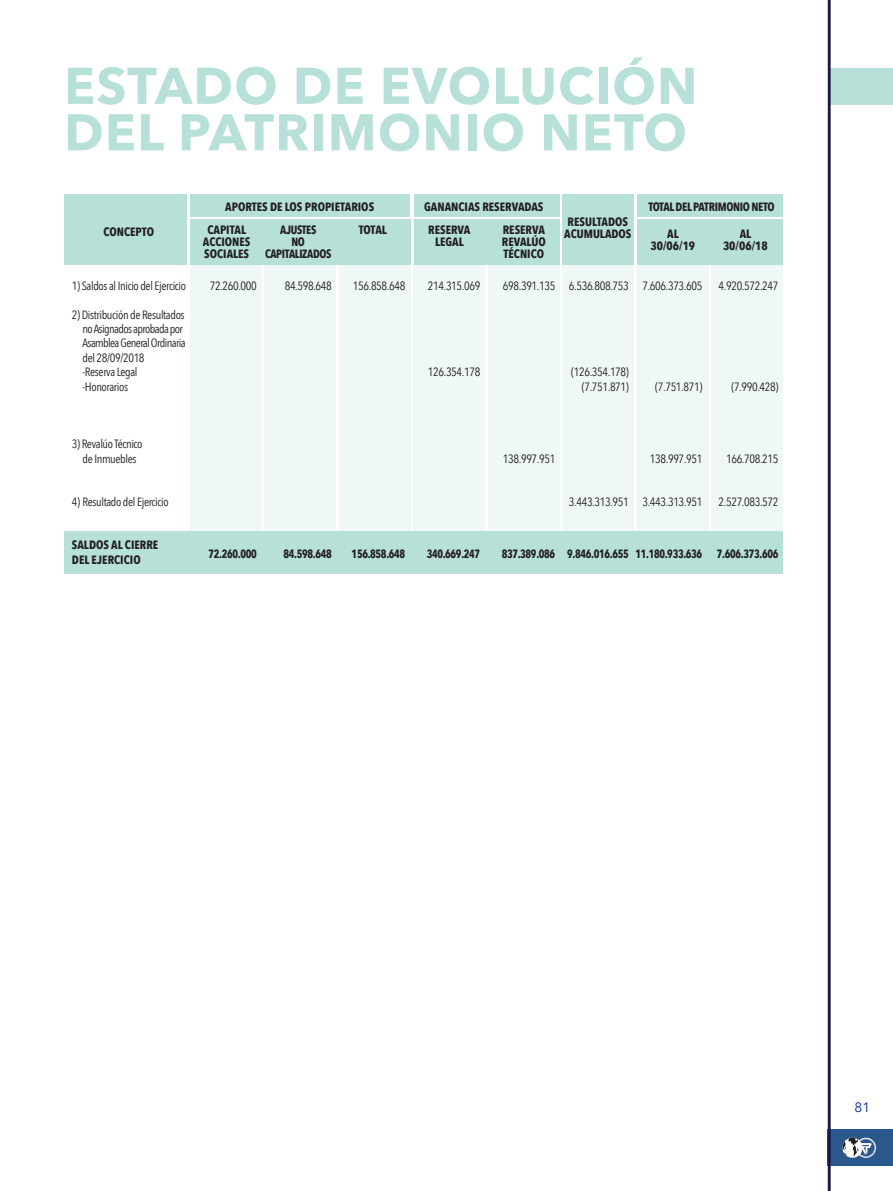
<style>
.page{position:relative;width:893px;height:1191px;background:#fff}
.page>*{position:absolute;margin:0;border:0;box-sizing:border-box;transform-origin:0 0}
.t1{font:700 51px/46.5px "Avenir Next";letter-spacing:.025em;color:#b6e0d8}
.t2{font:13.5px "Avenir Next";color:#0024a7}
.t3{font:12px "Avenir Next Condensed";letter-spacing:-.03em;color:#231f20}
.t4{font:700 12px/12px "Avenir Next Condensed";color:#231f20}
.t5{font:700 12px "Avenir Next Condensed";letter-spacing:-.03em;color:#231f20;scale:.9 1}
.t6{font:12px "Avenir Next Condensed";letter-spacing:-.05em;color:#231f20}
.t7{font:700 12px "Avenir Next Condensed";letter-spacing:-.03em;color:#231f20}
.t8{font:700 12px/12px "Avenir Next Condensed";letter-spacing:-.03em;color:#231f20;text-align:center;scale:.95 1}
.t9{font:700 12px "Avenir Next Condensed";color:#231f20;scale:.9 1}
</style>
<div class="page">
<div style="left:831px;top:68px;width:62px;height:36px;background:#b6e0d8"></div>
<div style="left:828px;top:1128px;width:65px;height:37px;background:#2a578c"></div>
<hr style="left:828px;top:0;width:3px;height:1191px;background:#1b1747">
<svg style="left:842px;top:1137px;width:34px;height:21px"></svg>
<div style="left:712px;top:220px;width:71px;height:313px;background:#eff8f6"></div>
<div style="left:414px;top:220px;width:71px;height:313px;background:#eff8f6"></div>
<div style="left:563px;top:220px;width:71px;height:313px;background:#eff8f6"></div>
<div style="left:265px;top:220px;width:71px;height:313px;background:#eff8f6"></div>
<div style="left:637px;top:220px;width:71px;height:313px;background:#eff8f6"></div>
<div style="left:339px;top:220px;width:71px;height:313px;background:#eff8f6"></div>
<div style="left:488px;top:220px;width:71px;height:313px;background:#eff8f6"></div>
<div style="left:190px;top:220px;width:71px;height:313px;background:#eff8f6"></div>
<div style="left:190px;top:220px;width:220px;height:45px;background:#b6e0d8"></div>
<div style="left:414px;top:220px;width:145px;height:45px;background:#b6e0d8"></div>
<div style="left:637px;top:220px;width:146px;height:45px;background:#b6e0d8"></div>
<div style="left:563px;top:194px;width:71px;height:71px;background:#b6e0d8"></div>
<div style="left:64px;top:194px;width:123px;height:71px;background:#b6e0d8"></div>
<div style="left:191px;top:194px;width:219px;height:23px;background:#b6e0d8"></div>
<div style="left:414px;top:194px;width:145px;height:23px;background:#b6e0d8"></div>
<div style="left:637px;top:194px;width:146px;height:23px;background:#b6e0d8"></div>
<div style="left:64px;top:531px;width:719px;height:43px;background:#b6e0d8"></div>
<p class="t1" style="left:64px;top:62px;width:635px">ESTADO DE EVOLUCIÓN<br>DEL PATRIMONIO NETO</p>
<p class="t4" style="left:225px;top:200px;width:150px">APORTES DE LOS PROPIETARIOS</p>
<p class="t4" style="left:424px;top:200px;width:121px">GANANCIAS RESERVADAS</p>
<p class="t7" style="left:648px;top:199px;width:128px">TOTAL DEL PATRIMONIO NETO</p>
<p class="t4" style="left:428px;top:224px;width:44px">RESERVA</p>
<p class="t4" style="left:435px;top:236px;width:30px">LEGAL</p>
<p class="t4" style="left:568px;top:215px;width:62px">RESULTADOS</p>
<p class="t4" style="left:208px;top:224px;width:40px">CAPITAL</p>
<p class="t4" style="left:203px;top:236px;width:49px">ACCIONES<br>SOCIALES</p>
<p class="t8" style="left:280px;top:224px;width:40px">AJUSTES</p>
<p class="t4" style="left:359px;top:224px;width:30px">TOTAL</p>
<p class="t8" style="left:265px;top:236px;width:71px">NO<br>CAPITALIZADOS</p>
<p class="t4" style="left:503px;top:224px;width:44px">RESERVA</p>
<p class="t4" style="left:502px;top:236px;width:45px">REVALÚO<br>TÉCNICO</p>
<p class="t4" style="left:104px;top:226px;width:52px">CONCEPTO</p>
<p class="t4" style="left:564px;top:227px;width:69px">ACUMULADOS</p>
<p class="t4" style="left:667px;top:228px;width:13px">AL</p>
<p class="t4" style="left:650px;top:240px;width:46px">30/06/19</p>
<p class="t4" style="left:740px;top:228px;width:13px">AL</p>
<p class="t4" style="left:723px;top:240px;width:46px">30/06/18</p>
<p class="t3" style="left:72px;top:275px;width:116px">1) Saldos al Inicio del Ejercicio</p>
<p class="t3" style="left:210px;top:275px;width:49px">72.260.000</p>
<p class="t3" style="left:285px;top:275px;width:49px">84.598.648</p>
<p class="t3" style="left:353px;top:275px;width:54px">156.858.648</p>
<p class="t3" style="left:428px;top:275px;width:54px">214.315.069</p>
<p class="t3" style="left:503px;top:275px;width:201px">698.391.135 6.536.808.753 7.606.373.605</p>
<p class="t3" style="left:719px;top:275px;width:61px">4.920.572.247</p>
<p class="t3" style="left:72px;top:304px;width:114px">2) Distribución de Resultados</p>
<p class="t6" style="left:83px;top:319px;width:102px">no Asignados aprobadapor</p>
<p class="t6" style="left:83px;top:333px;width:105px">Asamblea GeneralOrdinaria</p>
<p class="t3" style="left:83px;top:347px;width:64px">del 28/09/2018</p>
<p class="t3" style="left:83px;top:362px;width:57px">-Reserva Legal</p>
<p class="t3" style="left:428px;top:362px;width:54px">126.354.178</p>
<p class="t3" style="left:571px;top:362px;width:59px">(126.354.178)</p>
<p class="t3" style="left:83px;top:376px;width:47px">-Honorarios</p>
<p class="t3" style="left:582px;top:376px;width:49px">(7.751.871)</p>
<p class="t3" style="left:655px;top:376px;width:49px">(7.751.871)</p>
<p class="t3" style="left:731px;top:376px;width:49px">(7.990.428)</p>
<p class="t3" style="left:72px;top:434px;width:72px">3) Revalúo Técnico</p>
<p class="t3" style="left:83px;top:448px;width:56px">de Inmuebles</p>
<p class="t3" style="left:503px;top:448px;width:54px">138.997.951</p>
<p class="t3" style="left:650px;top:448px;width:54px">138.997.951</p>
<p class="t3" style="left:726px;top:448px;width:54px">166.708.215</p>
<p class="t3" style="left:72px;top:491px;width:98px">4) Resultado del Ejercicio</p>
<p class="t3" style="left:569px;top:491px;width:135px">3.443.313.951 3.443.313.951</p>
<p class="t3" style="left:719px;top:491px;width:61px">2.527.083.572</p>
<p class="t4" style="left:72px;top:539px;width:88px">SALDOS AL CIERRE</p>
<p class="t4" style="left:72px;top:553px;width:70px">DEL EJERCICIO</p>
<p class="t9" style="left:208px;top:546px;width:55px">72.260.000</p>
<p class="t9" style="left:283px;top:546px;width:55px">84.598.648</p>
<p class="t5" style="left:352px;top:546px;width:61px">156.858.648</p>
<p class="t5" style="left:427px;top:546px;width:61px">340.669.247</p>
<p class="t5" style="left:502px;top:546px;width:309px">837.389.086 9.846.016.655 11.180.933.636 7.606.373.606</p>
<p class="t2" style="left:854px;top:1095px;width:17px">81</p>
</div>
